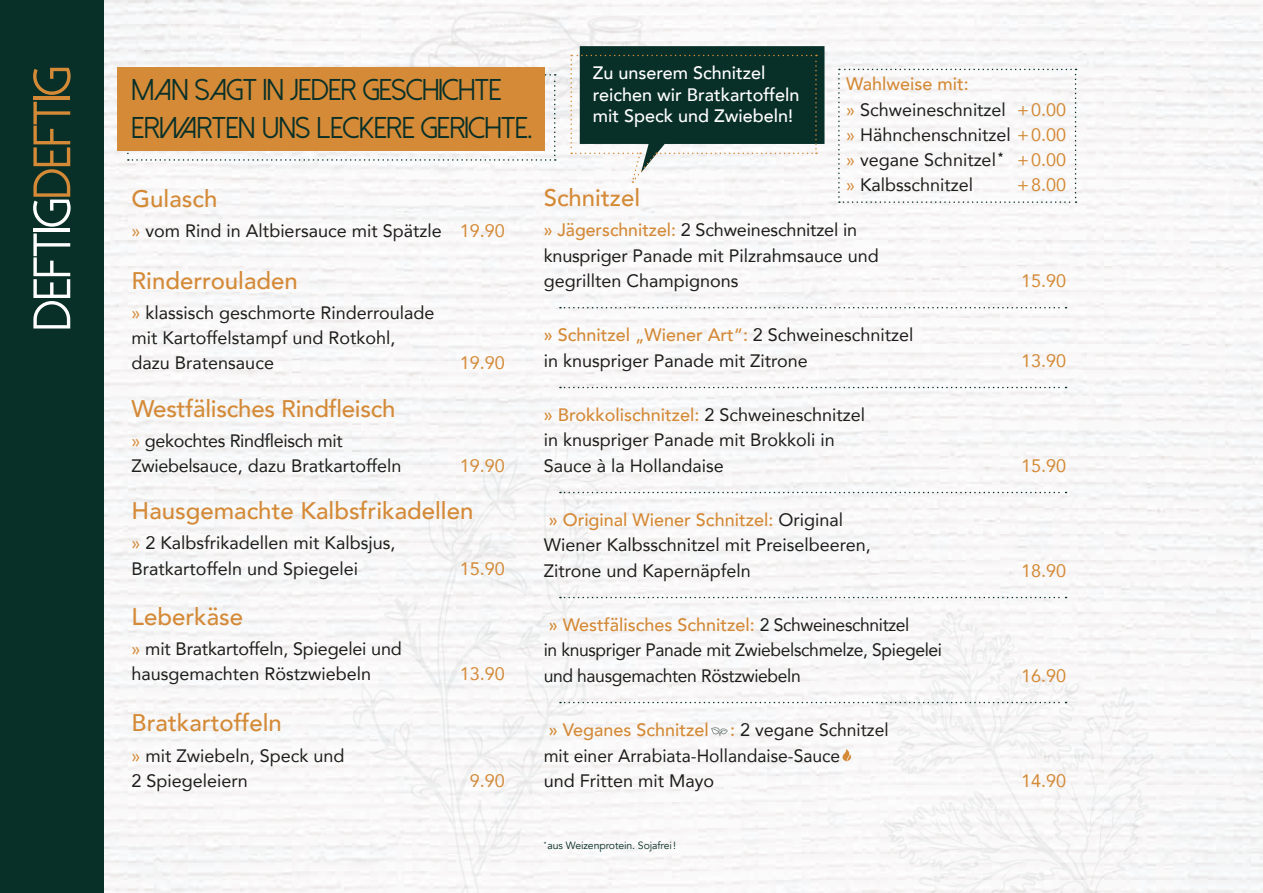
<style>
.page{position:relative;width:1263px;height:893px;background:#fff}
.page>*{position:absolute;margin:0;border:0;box-sizing:border-box;transform-origin:0 0}
.t1{font:52.5px "Dolce Vita";color:#fff}
.t2{font:30px/37.8px "Dolce Vita";color:#083028}
.t3{font:500 24px "Avenir";color:#d48a37}
.t4{font:18px/25.2px "Avenir";color:#1d1d1b}
.t5{font:18px/25.2px "Avenir";letter-spacing:-.02em;color:#1d1d1b}
.t6{font:500 18px/21.6px "Avenir";color:#fff}
.t7{font:18px "Avenir";color:#d48a37}
.t8{font:10.5px "Avenir";letter-spacing:-.01em;color:#083028}
.s1{color:#d48a37}
.s2{font-weight:500;color:#d48a37}
</style>
<div class="page">
<img style="left:104px;top:0;width:1159px;height:893px">
<svg style="left:879px;top:612px;width:336px;height:281px"></svg>
<svg style="left:1080px;top:687px;width:74px;height:193px"></svg>
<svg style="left:1000px;top:867px;width:13px;height:15px"></svg>
<svg style="left:939px;top:818px;width:14px;height:15px"></svg>
<svg style="left:909px;top:759px;width:6px;height:6px"></svg>
<img style="left:405px;top:2px;width:263px;height:116px">
<svg style="left:351px;top:433px;width:257px;height:460px"></svg>
<div style="left:0;top:0;width:104px;height:893px;background:#083028"></div>
<svg style="left:118px;top:67px;width:438px;height:94px;background:#d7964e"></svg>
<svg style="left:560px;top:307px;width:506px;height:1px"></svg>
<svg style="left:560px;top:387px;width:506px;height:1px"></svg>
<svg style="left:560px;top:492px;width:506px;height:1px"></svg>
<svg style="left:560px;top:597px;width:506px;height:1px"></svg>
<svg style="left:560px;top:702px;width:506px;height:1px"></svg>
<svg style="left:711px;top:727px;width:17px;height:9px"></svg>
<svg style="left:842px;top:749px;width:9px;height:12px"></svg>
<svg style="left:570px;top:46px;width:254px;height:137px"></svg>
<svg style="left:838px;top:69px;width:238px;height:134px"></svg>
<h1 class="t1" style="left:26px;top:331px;width:265px;rotate:-90deg">DEFTIG<span class="s1">DEFTIG</span></h1>
<h2 class="t2" style="left:132px;top:71px;width:403px">MAN SAGT IN JEDER GESCHICHTE<br>ERWARTEN UNS LECKERE GERICHTE.</h2>
<h3 class="t3" style="left:132px;top:178px;width:87px">Gulasch</h3>
<p class="t4" style="left:132px;top:218px;width:375px"><span class="s1">»</span> vom Rind in Altbiersauce mit Spätzle <span class="s1">19.90</span></p>
<h3 class="t3" style="left:132px;top:260px;width:168px">Rinderrouladen</h3>
<p class="t4" style="left:132px;top:299px;width:304px"><span class="s1">»</span> klassisch geschmorte Rinderroulade mit Kartoffelstampf und Rotkohl, dazu Bratensauce</p>
<p class="t7" style="left:460px;top:348px;width:47px">19.90</p>
<h3 class="t3" style="left:132px;top:388px;width:265px">Westfälisches Rindfleisch</h3>
<p class="t5" style="left:132px;top:428px;width:271px"><span class="s1">»</span> gekochtes Rindfleisch mit<br>Zwiebelsauce, dazu Bratkartoffeln</p>
<p class="t7" style="left:460px;top:452px;width:47px">19.90</p>
<h3 class="t3" style="left:132px;top:490px;width:343px">Hausgemachte Kalbsfrikadellen</h3>
<p class="t4" style="left:132px;top:530px;width:265px"><span class="s1">»</span> 2 Kalbsfrikadellen mit Kalbsjus,<br>Bratkartoffeln und Spiegelei</p>
<p class="t7" style="left:460px;top:554px;width:47px">15.90</p>
<h3 class="t3" style="left:132px;top:596px;width:113px">Leberkäse</h3>
<p class="t4" style="left:132px;top:635px;width:272px"><span class="s1">»</span> mit Bratkartoffeln, Spiegelei und hausgemachten Röstzwiebeln</p>
<h3 class="t3" style="left:132px;top:702px;width:152px">Bratkartoffeln</h3>
<p class="t4" style="left:132px;top:742px;width:215px"><span class="s1">»</span> mit Zwiebeln, Speck und<br>2 Spiegeleiern</p>
<p class="t7" style="left:460px;top:659px;width:47px">13.90</p>
<p class="t7" style="left:470px;top:766px;width:37px">9.90</p>
<p class="t6" style="left:593px;top:61px;width:208px">Zu unserem Schnitzel reichen wir Bratkartoffeln mit Speck und Zwiebeln!</p>
<p class="t4" style="left:846px;top:71px;width:222px"><span class="s2">Wahlweise mit:<br></span><span class="s1">»</span> Schweineschnitzel <span class="s1">+0.00 »</span> Hähnchenschnitzel <span class="s1">+0.00 »</span> vegane Schnitzel <sup>*</sup> <span class="s1">+0.00 »</span> Kalbsschnitzel</p>
<p class="t7" style="left:1017px;top:171px;width:51px">+8.00</p>
<h3 class="t3" style="left:544px;top:177px;width:98px">Schnitzel</h3>
<p class="t4" style="left:544px;top:217px;width:337px"><span class="s2">» Jägerschnitzel:</span> 2 Schweineschnitzel in knuspriger Panade mit Pilzrahmsauce und gegrillten Champignons</p>
<p class="t7" style="left:1021px;top:266px;width:47px">15.90</p>
<p class="t4" style="left:544px;top:322px;width:371px"><span class="s2">» Schnitzel „Wiener Art“:</span> 2 Schweineschnitzel in knuspriger Panade mit Zitrone</p>
<p class="t4" style="left:544px;top:402px;width:323px"><span class="s2">» Brokkolischnitzel:</span> 2 Schweineschnitzel in knuspriger Panade mit Brokkoli in<br>Sauce à la Hollandaise</p>
<p class="t4" style="left:544px;top:507px;width:329px"><span class="s2">» Original Wiener Schnitzel:</span> Original<br>Wiener Kalbsschnitzel mit Preiselbeeren,<br>Zitrone und Kapernäpfeln</p>
<p class="t5" style="left:544px;top:612px;width:400px"><span class="s2">» Westfälisches Schnitzel:</span> 2 Schweineschnitzel<br>in knuspriger Panade mit Zwiebelschmelze, Spiegelei und hausgemachten Röstzwiebeln</p>
<p class="t4" style="left:544px;top:717px;width:346px"><span class="s2">» Veganes Schnitzel :</span> 2 vegane Schnitzel mit einer Arrabiata-Hollandaise-Sauce<br>und Fritten mit Mayo</p>
<p class="t7" style="left:1021px;top:346px;width:47px">13.90</p>
<p class="t7" style="left:1021px;top:451px;width:47px">15.90</p>
<p class="t7" style="left:1021px;top:556px;width:47px">18.90</p>
<p class="t7" style="left:1021px;top:661px;width:47px">16.90</p>
<p class="t7" style="left:1021px;top:766px;width:47px">14.90</p>
<p class="t8" style="left:544px;top:840px;width:134px"><sup>*</sup> aus Weizenprotein. Sojafrei!</p>
</div>
